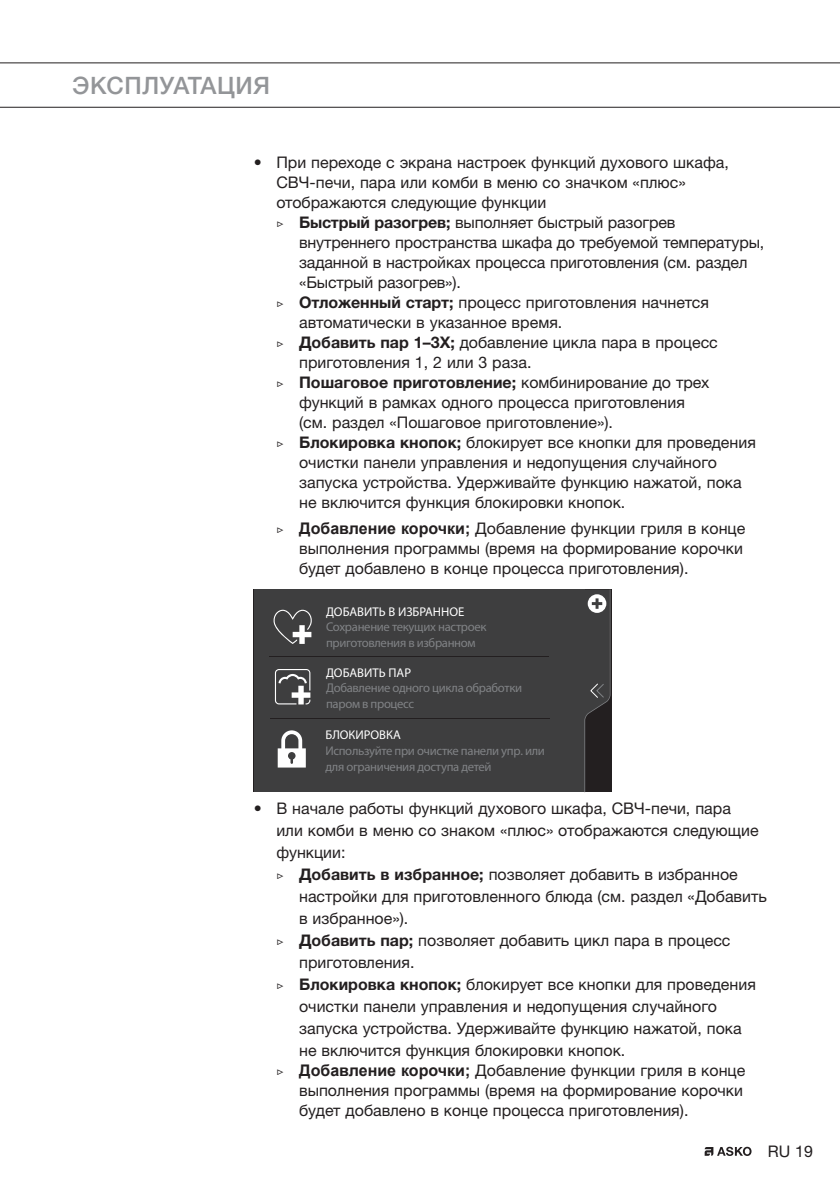
<style>
.page{position:relative;width:840px;height:1191px;background:#fff}
.page>*{position:absolute;margin:0;border:0;box-sizing:border-box;transform-origin:0 0}
.t1{font:500 24px "Helvetica Neue LTW1 G";letter-spacing:.025em;color:#939598}
.t2{font:16px/20px "Helvetica Neue LTW1 G";color:#231f20}
.t3{font:700 16px "Helvetica Neue LTW1 G";color:#231f20}
.t4{font:300 12.6px/15.6px "Segoe UI";letter-spacing:-.025em;color:#808285}
.t5{font:300 12.6px "Segoe UI";color:#fff}
.s1{font-family:"Garamond Premr Pro"}
.s2{font-weight:700}
.s3{font-family:"Garamond Premr Pro";font-weight:400}
.s4{font-weight:400}
.s5{font-family:"Arial";font-weight:700}
</style>
<div class="page">
<hr style="left:0;top:62px;width:839px;height:1px;background:#231f20">
<hr style="left:0;top:107px;width:839px;height:1px;background:#231f20">
<svg style="left:704px;top:1146px;width:47px;height:10px"></svg>
<div style="left:253px;top:589px;width:331px;height:203px;background:#3e3e3f"></div>
<hr style="left:269px;top:656px;width:279px;height:1px;background:#231f20">
<svg style="left:584px;top:589px;width:26px;height:203px;background:#3d3b3c"></svg>
<svg style="left:273px;top:610px;width:39px;height:34px"></svg>
<svg style="left:275px;top:669px;width:35px;height:35px"></svg>
<hr style="left:270px;top:718px;width:279px;height:1px;background:#231f20">
<svg style="left:277px;top:730px;width:28px;height:37px"></svg>
<h1 class="t1" style="left:72px;top:71px;width:199px">ЭКСПЛУАТАЦИЯ</h1>
<p class="t2" style="left:276px;top:152px;width:454px;text-indent:-23px">• При переходе с экрана настроек функций духового шкафа, СВЧ-печи, пара или комби в меню со значком «плюс» отображаются следующие функции<br><span class="s1">▷</span> <span class="s2">Быстрый разогрев;</span> выполняет быстрый разогрев</p>
<p class="t2" style="left:299px;top:232px;width:466px">внутреннего пространства шкафа до требуемой температуры,</p>
<p class="t2" style="left:299px;top:252px;width:449px">заданной в настройках процесса приготовления (см. раздел</p>
<p class="t2" style="left:299px;top:272px;width:163px">«Быстрый разогрев»).</p>
<p class="t2" style="left:276px;top:292px;width:434px"><span class="s1">▷</span> <span class="s2">Отложенный старт;</span> процесс приготовления начнется</p>
<p class="t2" style="left:299px;top:312px;width:265px">автоматически в указанное время.</p>
<p class="t2" style="left:276px;top:332px;width:442px"><span class="s1">▷</span> <span class="s2">Добавить пар 1–3X;</span> добавление цикла пара в процесс</p>
<p class="t2" style="left:299px;top:352px;width:234px">приготовления 1, 2 или 3 раза.</p>
<p class="t3" style="left:276px;top:372px;width:434px"><span class="s3">▷</span> Пошаговое приготовление; <span class="s4">комбинирование до трех</span></p>
<p class="t2" style="left:299px;top:392px;width:387px">функций в рамках одного процесса приготовления</p>
<p class="t2" style="left:299px;top:412px;width:315px">(см. раздел «Пошаговое приготовление»).</p>
<p class="t2" style="left:276px;top:432px;width:481px"><span class="s1">▷</span> <span class="s2">Блокировка кнопок;</span> блокирует все кнопки для проведения</p>
<p class="t2" style="left:299px;top:452px;width:419px">очистки панели управления и недопущения случайного</p>
<p class="t2" style="left:299px;top:472px;width:444px">запуска устройства. Удерживайте функцию нажатой, пока</p>
<p class="t2" style="left:299px;top:492px;width:327px">не включится функция блокировки кнопок.</p>
<p class="t2" style="left:299px;top:518px;width:447px;text-indent:-23px"><span class="s1">▷</span> <span class="s5">Добавление корочки;</span> Добавление функции гриля в конце выполнения программы (время на формирование корочки будет добавлено в конце процесса приготовления).</p>
<p class="t5" style="left:326px;top:604px;width:140px">ДОБАВИТЬ В ИЗБРАННОЕ</p>
<p class="t4" style="left:326px;top:619px;width:162px">Сохранение текущих настроек приготовления в избранном</p>
<p class="t5" style="left:326px;top:664px;width:86px">ДОБАВИТЬ ПАР</p>
<p class="t4" style="left:326px;top:679px;width:197px">Добавление одного цикла обработки паром в процесс</p>
<p class="t5" style="left:325px;top:726px;width:77px">БЛОКИРОВКА</p>
<p class="t4" style="left:325px;top:743px;width:221px">Используйте при очистке панели упр. или для ограничения доступа детей</p>
<p class="t2" style="left:276px;top:797px;width:483px;line-height:22px;text-indent:-23px">• В начале работы функций духового шкафа, СВЧ-печи, пара или комби в меню со знаком «плюс» отображаются следующие функции:<br><span class="s1">▷</span> <span class="s2">Добавить в избранное;</span> позволяет добавить в избранное</p>
<p class="t2" style="left:299px;top:886px;width:469px">настройки для приготовленного блюда (см. раздел «Добавить</p>
<p class="t2" style="left:299px;top:908px;width:111px">в избранное»).</p>
<p class="t2" style="left:276px;top:930px;width:455px"><span class="s1">▷</span> <span class="s2">Добавить пар;</span> позволяет добавить цикл пара в процесс</p>
<p class="t2" style="left:299px;top:952px;width:117px">приготовления.</p>
<p class="t2" style="left:276px;top:974px;width:481px"><span class="s1">▷</span> <span class="s2">Блокировка кнопок;</span> блокирует все кнопки для проведения</p>
<p class="t2" style="left:299px;top:996px;width:419px">очистки панели управления и недопущения случайного</p>
<p class="t2" style="left:299px;top:1018px;width:444px">запуска устройства. Удерживайте функцию нажатой, пока</p>
<p class="t2" style="left:299px;top:1040px;width:327px">не включится функция блокировки кнопок.</p>
<p class="t2" style="left:299px;top:1060px;width:447px;text-indent:-23px"><span class="s1">▷</span> <span class="s5">Добавление корочки;</span> Добавление функции гриля в конце выполнения программы (время на формирование корочки будет добавлено в конце процесса приготовления).</p>
<p class="t2" style="left:767px;top:1141px;width:47px">RU 19</p>
</div>
